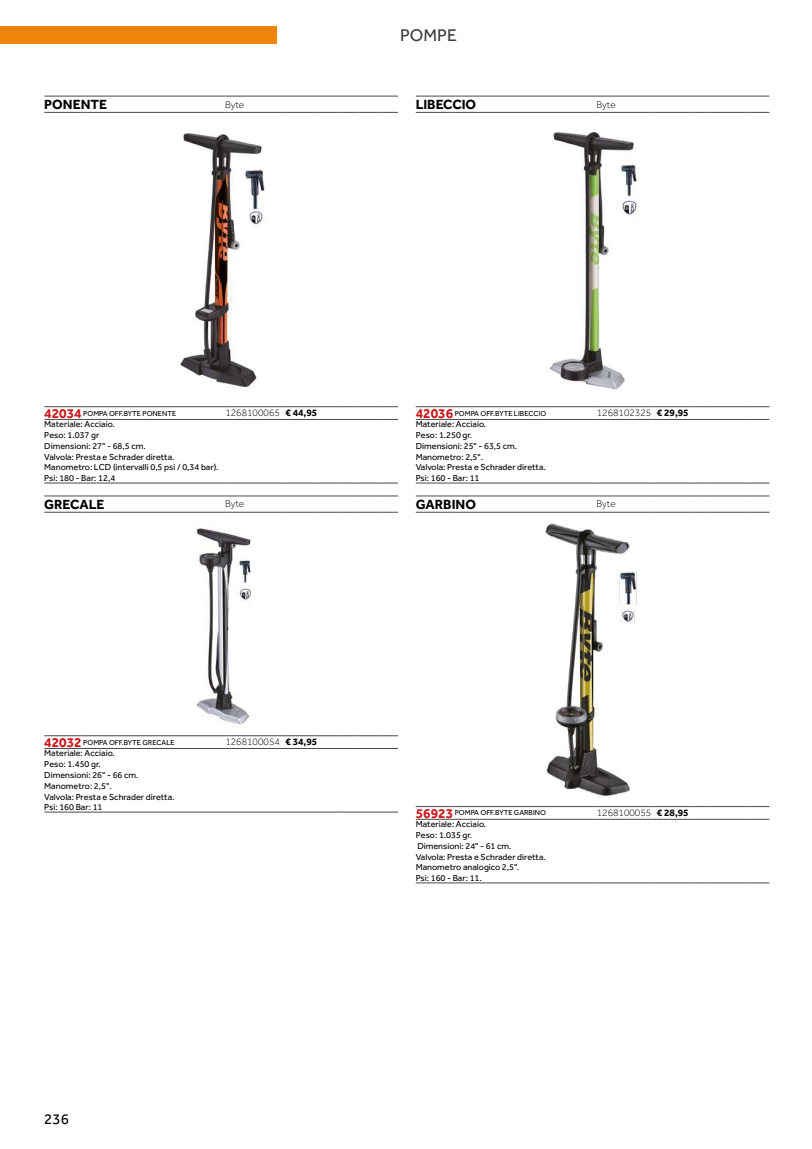
<style>
.page{position:relative;width:812px;height:1149px;background:#fff}
.page>*{position:absolute;margin:0;border:0;box-sizing:border-box;transform-origin:0 0}
.t1{font:17.5px "Effra";color:#3c3c3b}
.t2{font:15px "Effra";color:#000}
.t3{font:700 13.75px "Effra";color:#000}
.t4{font:300 10px "Effra";color:#000}
.t5{font:9px/10.8px "Effra";color:#020203}
.t6{font:7.5px "Effra";color:#000}
.s1{font-weight:700;font-size:13.75px;color:#cd1719}
.s2{font-weight:700}
</style>
<div class="page">
<div style="left:0;top:27px;width:276px;height:17px;background:#f0840d"></div>
<hr style="left:44px;top:406px;width:39px;height:1px;background:#4a4a49">
<hr style="left:83px;top:406px;width:142px;height:1px;background:#4a4a49">
<hr style="left:225px;top:406px;width:55px;height:1px;background:#4a4a49">
<hr style="left:280px;top:406px;width:39px;height:1px;background:#4a4a49">
<svg style="left:319px;top:406px;width:79px;height:1px"></svg>
<hr style="left:44px;top:419px;width:39px;height:1px;background:#4a4a49">
<hr style="left:83px;top:419px;width:142px;height:1px;background:#4a4a49">
<hr style="left:225px;top:419px;width:55px;height:1px;background:#4a4a49">
<hr style="left:280px;top:419px;width:39px;height:1px;background:#4a4a49">
<svg style="left:319px;top:419px;width:79px;height:1px"></svg>
<hr style="left:44px;top:482px;width:39px;height:1px;background:#4a4a49">
<hr style="left:83px;top:482px;width:142px;height:1px;background:#4a4a49">
<hr style="left:225px;top:482px;width:55px;height:1px;background:#4a4a49">
<hr style="left:280px;top:482px;width:39px;height:1px;background:#4a4a49">
<svg style="left:319px;top:482px;width:79px;height:1px"></svg>
<hr style="left:225px;top:112px;width:55px;height:1px;background:#4a4a49">
<hr style="left:280px;top:112px;width:39px;height:1px;background:#4a4a49">
<svg style="left:319px;top:112px;width:79px;height:1px"></svg>
<hr style="left:44px;top:96px;width:39px;height:1px;background:#4a4a49">
<hr style="left:83px;top:96px;width:142px;height:1px;background:#4a4a49">
<hr style="left:44px;top:112px;width:39px;height:1px;background:#4a4a49">
<hr style="left:83px;top:112px;width:142px;height:1px;background:#4a4a49">
<hr style="left:225px;top:96px;width:55px;height:1px;background:#4a4a49">
<hr style="left:280px;top:96px;width:39px;height:1px;background:#4a4a49">
<svg style="left:319px;top:96px;width:79px;height:1px"></svg>
<img style="left:180px;top:132px;width:85px;height:256px">
<hr style="left:44px;top:735px;width:39px;height:1px;background:#4a4a49">
<hr style="left:83px;top:735px;width:142px;height:1px;background:#4a4a49">
<hr style="left:225px;top:735px;width:55px;height:1px;background:#4a4a49">
<hr style="left:280px;top:735px;width:39px;height:1px;background:#4a4a49">
<svg style="left:319px;top:735px;width:79px;height:1px"></svg>
<hr style="left:44px;top:748px;width:39px;height:1px;background:#4a4a49">
<hr style="left:83px;top:748px;width:142px;height:1px;background:#4a4a49">
<hr style="left:225px;top:748px;width:55px;height:1px;background:#4a4a49">
<hr style="left:280px;top:748px;width:39px;height:1px;background:#4a4a49">
<svg style="left:319px;top:748px;width:79px;height:1px"></svg>
<hr style="left:44px;top:811px;width:39px;height:1px;background:#4a4a49">
<hr style="left:83px;top:811px;width:142px;height:1px;background:#4a4a49">
<hr style="left:225px;top:811px;width:55px;height:1px;background:#4a4a49">
<hr style="left:280px;top:811px;width:39px;height:1px;background:#4a4a49">
<svg style="left:319px;top:811px;width:79px;height:1px"></svg>
<hr style="left:225px;top:512px;width:55px;height:1px;background:#4a4a49">
<hr style="left:280px;top:512px;width:39px;height:1px;background:#4a4a49">
<svg style="left:319px;top:512px;width:79px;height:1px"></svg>
<hr style="left:44px;top:495px;width:39px;height:1px;background:#4a4a49">
<hr style="left:83px;top:495px;width:142px;height:1px;background:#4a4a49">
<hr style="left:44px;top:512px;width:39px;height:1px;background:#4a4a49">
<hr style="left:83px;top:512px;width:142px;height:1px;background:#4a4a49">
<hr style="left:225px;top:495px;width:55px;height:1px;background:#4a4a49">
<hr style="left:280px;top:495px;width:39px;height:1px;background:#4a4a49">
<svg style="left:319px;top:495px;width:79px;height:1px"></svg>
<img style="left:196px;top:527px;width:56px;height:198px">
<hr style="left:415px;top:406px;width:39px;height:1px;background:#4a4a49">
<hr style="left:454px;top:406px;width:142px;height:1px;background:#4a4a49">
<hr style="left:596px;top:406px;width:55px;height:1px;background:#4a4a49">
<hr style="left:651px;top:406px;width:39px;height:1px;background:#4a4a49">
<svg style="left:690px;top:406px;width:79px;height:1px"></svg>
<hr style="left:415px;top:419px;width:39px;height:1px;background:#4a4a49">
<hr style="left:454px;top:419px;width:142px;height:1px;background:#4a4a49">
<hr style="left:596px;top:419px;width:55px;height:1px;background:#4a4a49">
<hr style="left:651px;top:419px;width:39px;height:1px;background:#4a4a49">
<svg style="left:690px;top:419px;width:79px;height:1px"></svg>
<hr style="left:415px;top:482px;width:39px;height:1px;background:#4a4a49">
<hr style="left:454px;top:482px;width:142px;height:1px;background:#4a4a49">
<hr style="left:596px;top:482px;width:55px;height:1px;background:#4a4a49">
<hr style="left:651px;top:482px;width:39px;height:1px;background:#4a4a49">
<svg style="left:690px;top:482px;width:79px;height:1px"></svg>
<hr style="left:596px;top:112px;width:55px;height:1px;background:#4a4a49">
<hr style="left:651px;top:112px;width:39px;height:1px;background:#4a4a49">
<svg style="left:690px;top:112px;width:79px;height:1px"></svg>
<hr style="left:415px;top:96px;width:39px;height:1px;background:#4a4a49">
<hr style="left:454px;top:96px;width:142px;height:1px;background:#4a4a49">
<hr style="left:415px;top:112px;width:39px;height:1px;background:#4a4a49">
<hr style="left:454px;top:112px;width:142px;height:1px;background:#4a4a49">
<hr style="left:596px;top:96px;width:55px;height:1px;background:#4a4a49">
<hr style="left:651px;top:96px;width:39px;height:1px;background:#4a4a49">
<svg style="left:690px;top:96px;width:79px;height:1px"></svg>
<img style="left:549px;top:132px;width:91px;height:258px">
<hr style="left:415px;top:806px;width:39px;height:1px;background:#4a4a49">
<hr style="left:454px;top:806px;width:142px;height:1px;background:#4a4a49">
<hr style="left:596px;top:806px;width:55px;height:1px;background:#4a4a49">
<hr style="left:651px;top:806px;width:39px;height:1px;background:#4a4a49">
<svg style="left:690px;top:806px;width:79px;height:1px"></svg>
<hr style="left:415px;top:818px;width:39px;height:1px;background:#4a4a49">
<hr style="left:454px;top:818px;width:142px;height:1px;background:#4a4a49">
<hr style="left:596px;top:818px;width:55px;height:1px;background:#4a4a49">
<hr style="left:651px;top:818px;width:39px;height:1px;background:#4a4a49">
<svg style="left:690px;top:818px;width:79px;height:1px"></svg>
<hr style="left:415px;top:882px;width:39px;height:1px;background:#4a4a49">
<hr style="left:454px;top:882px;width:142px;height:1px;background:#4a4a49">
<hr style="left:596px;top:882px;width:55px;height:1px;background:#4a4a49">
<hr style="left:651px;top:882px;width:39px;height:1px;background:#4a4a49">
<svg style="left:690px;top:882px;width:79px;height:1px"></svg>
<hr style="left:596px;top:512px;width:55px;height:1px;background:#4a4a49">
<hr style="left:651px;top:512px;width:39px;height:1px;background:#4a4a49">
<svg style="left:690px;top:512px;width:79px;height:1px"></svg>
<hr style="left:415px;top:495px;width:39px;height:1px;background:#4a4a49">
<hr style="left:454px;top:495px;width:142px;height:1px;background:#4a4a49">
<hr style="left:415px;top:512px;width:39px;height:1px;background:#4a4a49">
<hr style="left:454px;top:512px;width:142px;height:1px;background:#4a4a49">
<hr style="left:596px;top:495px;width:55px;height:1px;background:#4a4a49">
<hr style="left:651px;top:495px;width:39px;height:1px;background:#4a4a49">
<svg style="left:690px;top:495px;width:79px;height:1px"></svg>
<img style="left:545px;top:523px;width:92px;height:274px">
<h3 class="t3" style="left:44px;top:96px;width:64px">PONENTE</h3>
<p class="t4" style="left:225px;top:99px;width:21px">Byte</p>
<h1 class="t1" style="left:400px;top:25px;width:58px">POMPE</h1>
<h3 class="t3" style="left:415px;top:96px;width:62px">LIBECCIO</h3>
<p class="t4" style="left:596px;top:99px;width:21px">Byte</p>
<p class="t6" style="left:44px;top:408px;width:133px"><span class="s1">42034</span> POMPA OFF.BYTE PONENTE</p>
<p class="t4" style="left:225px;top:407px;width:93px">1268100065 <span class="s2">€ 44,95</span></p>
<p class="t5" style="left:44px;top:418px;width:176px">Materiale: Acciaio.<br>Peso: 1.037 gr<br>Dimensioni: 27" - 68,5 cm.<br>Valvola: Presta e Schrader diretta.<br>Manometro: LCD (intervalli 0,5 psi / 0,34 bar).<br>Psi: 180 - Bar: 12,4</p>
<h3 class="t3" style="left:44px;top:495px;width:62px">GRECALE</h3>
<p class="t4" style="left:225px;top:498px;width:21px">Byte</p>
<p class="t6" style="left:44px;top:737px;width:132px"><span class="s1">42032</span> POMPA OFF.BYTE GRECALE</p>
<p class="t4" style="left:225px;top:736px;width:93px">1268100054 <span class="s2">€ 34,95</span></p>
<p class="t5" style="left:44px;top:747px;width:132px">Materiale: Acciaio.<br>Peso: 1.450 gr.<br>Dimensioni: 26" - 66 cm.<br>Manometro: 2,5".<br>Valvola: Presta e Schrader diretta.<br>Psi: 160 Bar: 11</p>
<h2 class="t2" style="left:44px;top:1110px;width:26px">236</h2>
<p class="t6" style="left:415px;top:408px;width:132px"><span class="s1">42036</span> POMPA OFF.BYTE LIBECCIO</p>
<p class="t4" style="left:596px;top:407px;width:93px">1268102325 <span class="s2">€ 29,95</span></p>
<p class="t5" style="left:415px;top:418px;width:132px">Materiale: Acciaio.<br>Peso: 1.250 gr.<br>Dimensioni: 25" - 63,5 cm.<br>Manometro: 2,5".<br>Valvola: Presta e Schrader diretta.<br>Psi: 160 - Bar: 11</p>
<h3 class="t3" style="left:415px;top:495px;width:62px">GARBINO</h3>
<p class="t4" style="left:596px;top:498px;width:21px">Byte</p>
<p class="t6" style="left:415px;top:808px;width:132px"><span class="s1">56923</span> POMPA OFF.BYTE GARBINO</p>
<p class="t4" style="left:596px;top:807px;width:93px">1268100055 <span class="s2">€ 28,95</span></p>
<p class="t5" style="left:415px;top:818px;width:132px">Materiale: Acciaio.<br>Peso: 1.035 gr.<br>Dimensioni: 24" - 61 cm.<br>Valvola: Presta e Schrader diretta.<br>Manometro analogico 2,5".<br>Psi: 160 - Bar: 11.</p>
</div>
